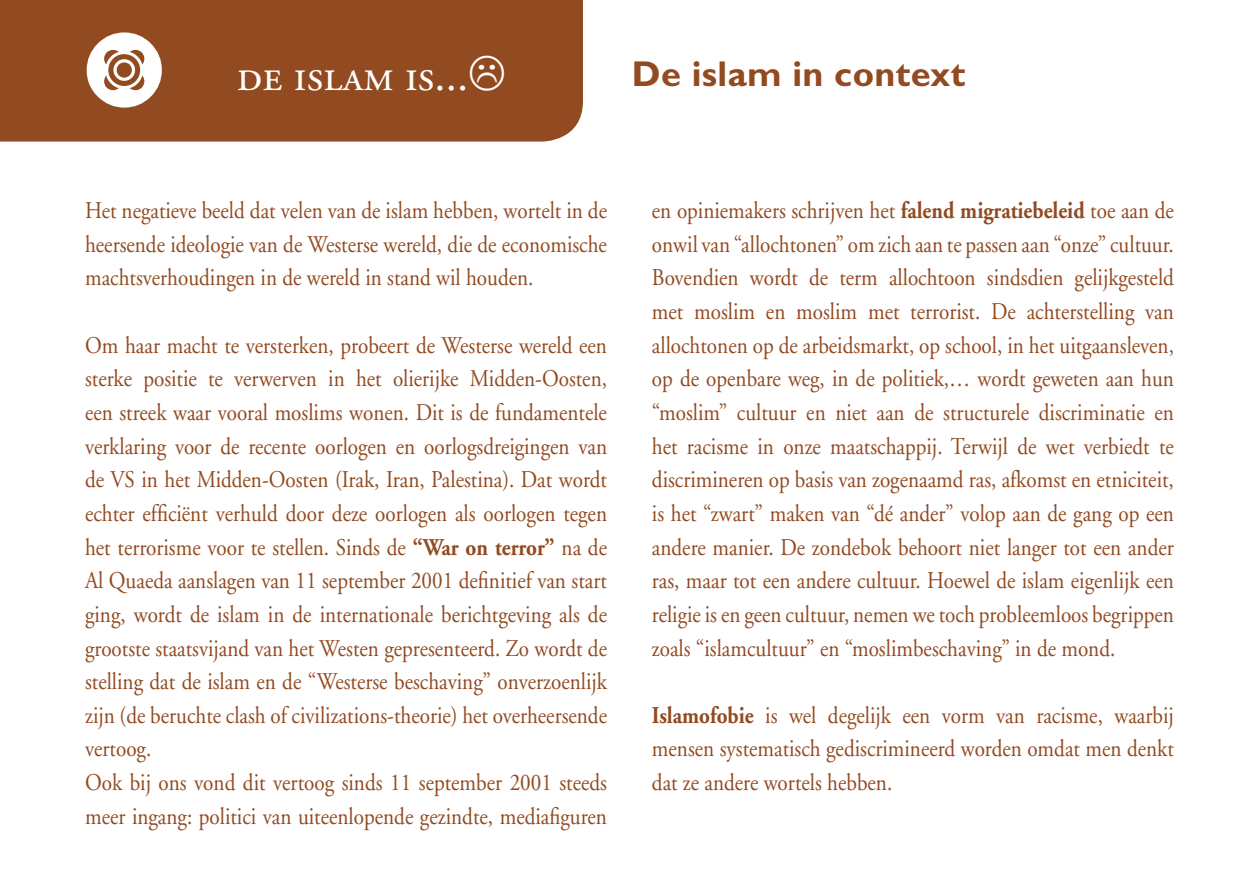
<style>
.page{position:relative;width:1259px;height:893px;background:#fff}
.page>*{position:absolute;margin:0;border:0;box-sizing:border-box;transform-origin:0 0}
.t1{font:45px "Adobe Garamond Exp";color:#fff}
.t2{font:700 36px "Gill Sans";letter-spacing:.01em;color:#924a20}
.t3{font:24px/33.6px "Adobe Garamond";color:#924a20;text-align:justify;scale:.88 1}
.s1{font-weight:700}
</style>
<div class="page">
<div style="left:0;top:0;width:583px;height:142px;background:#924a20"></div>
<svg style="left:87px;top:32px;width:75px;height:76px"></svg>
<svg style="left:470px;top:56px;width:34px;height:34px"></svg>
<h1 class="t1" style="left:237px;top:57px;width:233px">de islam is...</h1>
<p class="t2" style="left:632px;top:53px;width:335px">De islam in context</p>
<p class="t3" style="left:85px;top:194px;width:595px">Het negatieve beeld dat velen van de islam hebben, wortelt in de heersende ideologie van de Westerse wereld, die de economische machtsverhoudingen in de wereld in stand wil houden.</p>
<p class="t3" style="left:85px;top:329px;width:595px">Om haar macht te versterken, probeert de Westerse wereld een sterke positie te verwerven in het olierijke Midden-Oosten, een streek waar vooral moslims wonen. Dit is de fundamentele verklaring voor de recente oorlogen en oorlogsdreigingen van de VS in het Midden-Oosten (Irak, Iran, Palestina). Dat wordt echter efficiënt verhuld door deze oorlogen als oorlogen tegen het terrorisme voor te stellen. Sinds de <span class="s1">“War on terror”</span> na de Al Quaeda aanslagen van 11 september 2001 definitief van start ging, wordt de islam in de internationale berichtgeving als de grootste staatsvijand van het Westen gepresenteerd. Zo wordt de stelling dat de islam en de “Westerse beschaving” onverzoenlijk zijn (de beruchte clash of civilizations-theorie) het overheersende vertoog.</p>
<p class="t3" style="left:85px;top:766px;width:595px">Ook bij ons vond dit vertoog sinds 11 september 2001 steeds meer ingang: politici van uiteenlopende gezindte, mediafiguren</p>
<p class="t3" style="left:652px;top:194px;width:595px">en opiniemakers schrijven het <span class="s1">falend migratiebeleid</span> toe aan de onwil van “allochtonen” om zich aan te passen aan “onze” cultuur.<br>Bovendien wordt de term allochtoon sindsdien gelijkgesteld met moslim en moslim met terrorist. De achterstelling van allochtonen op de arbeidsmarkt, op school, in het uitgaansleven, op de openbare weg, in de politiek,… wordt geweten aan hun “moslim” cultuur en niet aan de structurele discriminatie en het racisme in onze maatschappij. Terwijl de wet verbiedt te discrimineren op basis van zogenaamd ras, afkomst en etniciteit, is het “zwart” maken van “dé ander” volop aan de gang op een andere manier. De zondebok behoort niet langer tot een ander ras, maar tot een andere cultuur. Hoewel de islam eigenlijk een religie is en geen cultuur, nemen we toch probleemloos begrippen zoals “islamcultuur” en “moslimbeschaving” in de mond.</p>
<p class="t3" style="left:652px;top:699px;width:594px"><span class="s1">Islamofobie</span> is wel degelijk een vorm van racisme, waarbij mensen systematisch gediscrimineerd worden omdat men denkt dat ze andere wortels hebben.</p>
</div>
